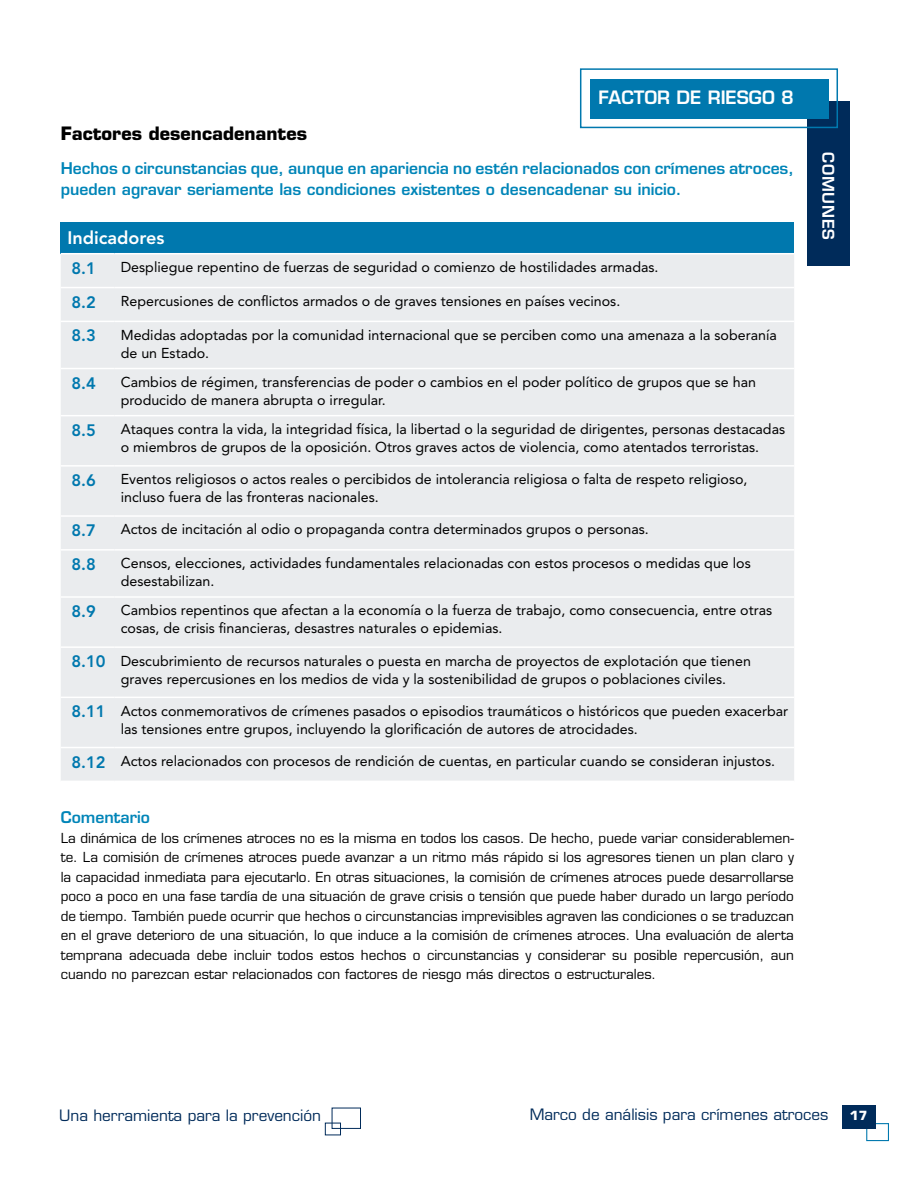
<style>
.page{position:relative;width:918px;height:1188px;background:#fff}
.page>*{position:absolute;margin:0;border:0;box-sizing:border-box;transform-origin:0 0}
.t1{font:700 18px "Eurostile LT Std";color:#000}
.t2{font:600 18px "Eurostile LT Std";color:#fff}
.t3{font:800 18px "Avenir LT Std";color:#fff}
.t4{font:800 16.5px "Avenir LT Std";color:#0078ae}
.t5{font:600 15.75px/21px "Eurostile LT Std";color:#0085b8}
.t6{font:600 15.75px "Eurostile LT Std";letter-spacing:.05em;color:#fff}
.t7{font:15.3px "Eurostile LT Std";color:#002b5a}
.t8{font:14.25px/18px "Avenir LT Std";color:#000}
.t9{font:13.5px/19.5px "Eurostile LT Std";color:#000;text-align:justify}
.t10{font:700 12.3px "Eurostile LT Std";color:#fff}
.s1{font-weight:800;font-size:16.5px;color:#0078ae}
</style>
<div class="page">
<div style="left:808px;top:102px;width:42px;height:164px;background:#002b5a"></div>
<div style="left:590px;top:79px;width:239px;height:39px;background:#0078ae"></div>
<div style="left:580px;top:68px;width:258px;height:60px;border:2px solid #0078ae"></div>
<div style="left:866px;top:1123px;width:23px;height:18px;border:1px solid #0078ae"></div>
<div style="left:842px;top:1105px;width:34px;height:24px;background:#002b5a"></div>
<div style="left:332px;top:1108px;width:29px;height:21px;border:1px solid #002b5a"></div>
<div style="left:325px;top:1123px;width:16px;height:12px;border:1px solid #002b5a"></div>
<div style="left:61px;top:222px;width:733px;height:32px;background:#0078ae"></div>
<div style="left:61px;top:254px;width:733px;height:527px;background:#eaecee"></div>
<hr style="left:61px;top:253px;width:54px;height:1px;background:#fff">
<hr style="left:115px;top:253px;width:679px;height:1px;background:#fff">
<hr style="left:61px;top:287px;width:54px;height:1px;background:#fff">
<hr style="left:115px;top:287px;width:679px;height:1px;background:#fff">
<hr style="left:61px;top:321px;width:54px;height:1px;background:#fff">
<hr style="left:115px;top:321px;width:679px;height:1px;background:#fff">
<hr style="left:61px;top:368px;width:54px;height:1px;background:#fff">
<hr style="left:115px;top:368px;width:679px;height:1px;background:#fff">
<hr style="left:61px;top:415px;width:54px;height:1px;background:#fff">
<hr style="left:115px;top:415px;width:679px;height:1px;background:#fff">
<hr style="left:61px;top:465px;width:54px;height:2px;background:#fff">
<hr style="left:115px;top:465px;width:679px;height:2px;background:#fff">
<hr style="left:61px;top:515px;width:54px;height:2px;background:#fff">
<hr style="left:115px;top:515px;width:679px;height:2px;background:#fff">
<hr style="left:61px;top:549px;width:54px;height:2px;background:#fff">
<hr style="left:115px;top:549px;width:679px;height:2px;background:#fff">
<hr style="left:61px;top:596px;width:54px;height:2px;background:#fff">
<hr style="left:115px;top:596px;width:679px;height:2px;background:#fff">
<hr style="left:61px;top:646px;width:54px;height:2px;background:#fff">
<hr style="left:115px;top:646px;width:679px;height:2px;background:#fff">
<hr style="left:61px;top:697px;width:54px;height:1px;background:#fff">
<hr style="left:115px;top:697px;width:679px;height:1px;background:#fff">
<hr style="left:61px;top:747px;width:54px;height:1px;background:#fff">
<hr style="left:115px;top:747px;width:679px;height:1px;background:#fff">
<p class="t2" style="left:599px;top:86px;width:197px">FACTOR DE RIESGO 8</p>
<p class="t1" style="left:61px;top:122px;width:248px">Factores desencadenantes</p>
<p class="t5" style="left:61px;top:158px;width:735px">Hechos o circunstancias que, aunque en apariencia no estén relacionados con crímenes atroces, pueden agravar seriamente las condiciones existentes o desencadenar su inicio.</p>
<p class="t3" style="left:68px;top:227px;width:99px">Indicadores</p>
<p class="t4" style="left:72px;top:258px;width:26px">8.1</p>
<p class="t8" style="left:121px;top:258px;width:539px">Despliegue repentino de fuerzas de seguridad o comienzo de hostilidades armadas.</p>
<p class="t4" style="left:72px;top:292px;width:26px">8.2</p>
<p class="t8" style="left:121px;top:292px;width:501px">Repercusiones de conflictos armados o de graves tensiones en países vecinos.</p>
<p class="t4" style="left:72px;top:326px;width:26px">8.3</p>
<p class="t8" style="left:121px;top:326px;width:658px">Medidas adoptadas por la comunidad internacional que se perciben como una amenaza a la soberanía de un Estado.</p>
<p class="t4" style="left:72px;top:373px;width:26px">8.4</p>
<p class="t8" style="left:121px;top:373px;width:637px">Cambios de régimen, transferencias de poder o cambios en el poder político de grupos que se han producido de manera abrupta o irregular.</p>
<p class="t4" style="left:72px;top:420px;width:26px">8.5</p>
<p class="t8" style="left:121px;top:420px;width:666px">Ataques contra la vida, la integridad física, la libertad o la seguridad de dirigentes, personas destacadas o miembros de grupos de la oposición. Otros graves actos de violencia, como atentados terroristas.</p>
<p class="t4" style="left:72px;top:470px;width:26px">8.6</p>
<p class="t8" style="left:121px;top:470px;width:628px">Eventos religiosos o actos reales o percibidos de intolerancia religiosa o falta de respeto religioso, incluso fuera de las fronteras nacionales.</p>
<p class="t4" style="left:72px;top:521px;width:26px">8.7</p>
<p class="t8" style="left:121px;top:521px;width:530px">Actos de incitación al odio o propaganda contra determinados grupos o personas.</p>
<p class="t4" style="left:72px;top:554px;width:26px">8.8</p>
<p class="t8" style="left:121px;top:554px;width:632px">Censos, elecciones, actividades fundamentales relacionadas con estos procesos o medidas que los desestabilizan.</p>
<p class="t4" style="left:72px;top:602px;width:26px">8.9</p>
<p class="t8" style="left:121px;top:602px;width:653px">Cambios repentinos que afectan a la economía o la fuerza de trabajo, como consecuencia, entre otras cosas, de crisis financieras, desastres naturales o epidemias.</p>
<p class="t8" style="left:121px;top:652px;width:632px;text-indent:-49px"><span class="s1">8.10</span> Descubrimiento de recursos naturales o puesta en marcha de proyectos de explotación que tienen graves repercusiones en los medios de vida y la sostenibilidad de grupos o poblaciones civiles.</p>
<p class="t8" style="left:121px;top:702px;width:669px;text-indent:-49px"><span class="s1">8.11</span> Actos conmemorativos de crímenes pasados o episodios traumáticos o históricos que pueden exacerbar las tensiones entre grupos, incluyendo la glorificación de autores de atrocidades.</p>
<p class="t8" style="left:72px;top:752px;width:705px"><span class="s1">8.12</span> Actos relacionados con procesos de rendición de cuentas, en particular cuando se consideran injustos.</p>
<p class="t5" style="left:61px;top:807px;width:91px">Comentario</p>
<p class="t9" style="left:61px;top:828px;width:735px">La dinámica de los crímenes atroces no es la misma en todos los casos. De hecho, puede variar considerablemen&shy;te. La comisión de crímenes atroces puede avanzar a un ritmo más rápido si los agresores tienen un plan claro y la capacidad inmediata para ejecutarlo. En otras situaciones, la comisión de crímenes atroces puede desarrollarse poco a poco en una fase tardía de una situación de grave crisis o tensión que puede haber durado un largo período de tiempo. También puede ocurrir que hechos o circunstancias imprevisibles agraven las condiciones o se traduzcan en el grave deterioro de una situación, lo que induce a la comisión de crímenes atroces. Una evaluación de alerta temprana adecuada debe incluir todos estos hechos o circunstancias y considerar su posible repercusión, aun cuando no parezcan estar relacionados con factores de riesgo más directos o estructurales.</p>
<p class="t6" style="left:838px;top:152px;width:90px;rotate:90deg">COMUNES</p>
<p class="t7" style="left:59px;top:1106px;width:263px">Una herramienta para la prevención</p>
<p class="t7" style="left:530px;top:1106px;width:300px">Marco de análisis para crímenes atroces</p>
<p class="t10" style="left:850px;top:1108px;width:19px">17</p>
</div>
